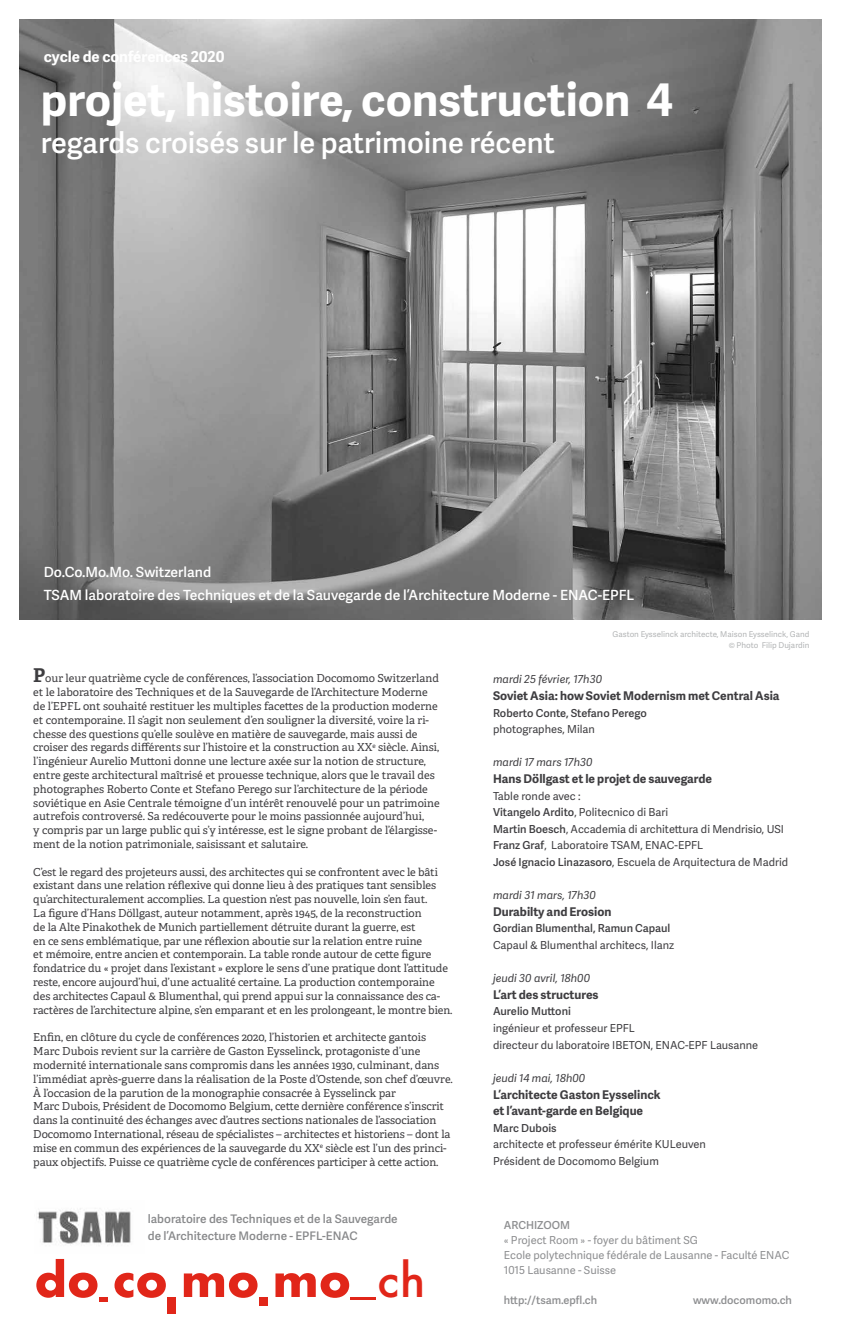
<style>
.page{position:relative;width:842px;height:1333px;background:#fff}
.page>*{position:absolute;margin:0;border:0;box-sizing:border-box;transform-origin:0 0}
.t1{font:500 45.7px "Futura";color:#e12619}
.t2{font:700 45px "Adelle Sans";color:#fff}
.t3{font:29px "Adelle Sans Sb";letter-spacing:-.005em;color:#fff}
.t4{font:700 15px "Adelle Sans";color:#fff}
.t5{font:14px/23px "Adelle Sans Sb";color:#fff}
.t6{font:700 12px/16.6px "Adelle Sans";color:#3e3d40}
.t7{font:11.8px/16.5px "Adelle Sans Sb";color:#88898b}
.t8{font:11px/13.8px "Adelle";letter-spacing:-.005em;color:#3e3d40}
.t9{font:11px/16.6px "Adelle Sans";color:#3e3d40}
.t10{font:11px/15px "Adelle Sans";color:#8d8e90}
.t11{font:italic 11px "Adelle Sans";color:#3e3d40}
.t12{font:11px "Adelle Sans Sb";color:#3e3d40}
.t13{font:11px "Adelle Sans Sb";color:#8d8e90}
.t14{font:8px/11px "Adelle Sans";color:#b3b5b6;text-align:right}
.s1{font-weight:700;font-size:19px}
.s2{font-family:"Adelle Sans Sb"}
</style>
<div class="page">
<svg style="left:115px;top:1272px;width:51px;height:25px"></svg>
<svg style="left:184px;top:1272px;width:74px;height:25px"></svg>
<svg style="left:275px;top:1272px;width:74px;height:25px"></svg>
<svg style="left:36px;top:1259px;width:71px;height:41px"></svg>
<div style="left:167px;top:1296px;width:9px;height:17px;background:#e12619"></div>
<div style="left:259px;top:1296px;width:8px;height:9px;background:#e12619"></div>
<hr style="left:351px;top:1296px;width:25px;height:3px;background:#e12619">
<img style="left:37px;top:1208px;width:94px;height:37px">
<img style="left:20px;top:20px;width:801px;height:599px">
<h3 class="t4" style="left:44px;top:45px;width:182px">cycle de conférences 2020</h3>
<h2 class="t2" style="left:41px;top:66px;width:634px">projet, histoire, construction 4</h2>
<h3 class="t3" style="left:41px;top:121px;width:516px">regards croisés sur le patrimoine récent</h3>
<p class="t5" style="left:44px;top:560px;width:592px">Do.Co.Mo.Mo. Switzerland<br>TSAM laboratoire des Techniques et de la Sauvegarde de l’Architecture Moderne - ENAC-EPFL</p>
<p class="t8" style="left:33px;top:671px;width:408px"><span class="s1">P</span>our leur quatrième cycle de conférences, l’association Docomomo Switzerland et le laboratoire des Techniques et de la Sauvegarde de l’Architecture Moderne de l’EPFL ont souhaité restituer les multiples facettes de la production moderne et contemporaine. Il s’agit non seulement d’en souligner la diversité, voire la ri&shy;chesse des questions qu’elle soulève en matière de sauvegarde, mais aussi de croiser des regards différents sur l’histoire et la construction au XX<sup>e</sup> siècle. Ainsi, l’ingénieur Aurelio Muttoni donne une lecture axée sur la notion de structure, entre geste architectural maîtrisé et prouesse technique, alors que le travail des photographes Roberto Conte et Stefano Perego sur l’architecture de la période soviétique en Asie Centrale témoigne d’un intérêt renouvelé pour un patrimoine autrefois controversé. Sa redécouverte pour le moins passionnée aujourd’hui,<br>y compris par un large public qui s’y intéresse, est le signe probant de l’élargisse&shy;ment de la notion patrimoniale, saisissant et salutaire.</p>
<p class="t8" style="left:33px;top:864px;width:421px">C’est le regard des projeteurs aussi, des architectes qui se confrontent avec le bâti existant dans une relation réflexive qui donne lieu à des pratiques tant sensibles qu’architecturalement accomplies. La question n’est pas nouvelle, loin s’en faut.<br>La figure d’Hans Döllgast, auteur notamment, après 1945, de la reconstruction<br>de la Alte Pinakothek de Munich partiellement détruite durant la guerre, est<br>en ce sens emblématique, par une réflexion aboutie sur la relation entre ruine<br>et mémoire, entre ancien et contemporain. La table ronde autour de cette figure fondatrice du « projet dans l’existant » explore le sens d’une pratique dont l’attitude reste, encore aujourd’hui, d’une actualité certaine. La production contemporaine des architectes Capaul &amp; Blumenthal, qui prend appui sur la connaissance des ca&shy;ractères de l’architecture alpine, s’en emparant et en les prolongeant, le montre bien.</p>
<p class="t8" style="left:33px;top:1030px;width:421px">Enfin, en clôture du cycle de conférences 2020, l’historien et architecte gantois Marc Dubois revient sur la carrière de Gaston Eysselinck, protagoniste d’une modernité internationale sans compromis dans les années 1930, culminant, dans l’immédiat après-guerre dans la réalisation de la Poste d’Ostende, son chef d’œuvre.<br>À l’occasion de la parution de la monographie consacrée à Eysselinck par<br>Marc Dubois, Président de Docomomo Belgium, cette dernière conférence s’inscrit dans la continuité des échanges avec d’autres sections nationales de l’association Docomomo International, réseau de spécialistes – architectes et historiens – dont la mise en commun des expériences de la sauvegarde du XX<sup>e</sup> siècle est l’un des princi&shy;paux objectifs. Puisse ce quatrième cycle de conférences participer à cette action.</p>
<p class="t14" style="left:613px;top:628px;width:198px">Gaston Eysselinck architecte, Maison Eysselinck, Gand © Photo Filip Dujardin</p>
<p class="t11" style="left:493px;top:671px;width:111px">mardi 25 février, 17h30</p>
<p class="t6" style="left:493px;top:686px;width:288px">Soviet Asia: how Soviet Modernism met Central Asia</p>
<p class="t12" style="left:493px;top:704px;width:155px">Roberto Conte, Stefano Perego</p>
<p class="t9" style="left:493px;top:720px;width:103px">photographes, Milan</p>
<p class="t11" style="left:493px;top:754px;width:101px">mardi 17 mars 17h30</p>
<p class="t6" style="left:493px;top:769px;width:221px">Hans Döllgast et le projet de sauvegarde</p>
<p class="t9" style="left:493px;top:787px;width:297px">Table ronde avec :<br><span class="s2">Vitangelo Ardito</span>, Politecnico di Bari<br><span class="s2">Martin Boesch</span>, Accademia di architettura di Mendrisio, USI <span class="s2">Franz Graf</span>, Laboratoire TSAM, ENAC-EPFL<br><span class="s2">José Ignacio Linazasoro</span>, Escuela de Arquitectura de Madrid</p>
<p class="t11" style="left:493px;top:887px;width:105px">mardi 31 mars, 17h30</p>
<p class="t6" style="left:493px;top:902px;width:120px">Durabilty and Erosion</p>
<p class="t12" style="left:493px;top:920px;width:179px">Gordian Blumenthal, Ramun Capaul</p>
<p class="t9" style="left:493px;top:936px;width:183px">Capaul &amp; Blumenthal architecs, Ilanz</p>
<p class="t11" style="left:493px;top:970px;width:99px">jeudi 30 avril, 18h00</p>
<p class="t6" style="left:493px;top:985px;width:107px">L’art des structures</p>
<p class="t12" style="left:493px;top:1003px;width:79px">Aurelio Muttoni</p>
<p class="t9" style="left:493px;top:1019px;width:267px">ingénieur et professeur EPFL<br>directeur du laboratoire IBETON, ENAC-EPF Lausanne</p>
<p class="t11" style="left:493px;top:1070px;width:94px">jeudi 14 mai, 18h00</p>
<p class="t6" style="left:493px;top:1085px;width:169px">L’architecte Gaston Eysselinck et l’avant-garde en Belgique</p>
<p class="t12" style="left:493px;top:1119px;width:65px">Marc Dubois</p>
<p class="t9" style="left:493px;top:1135px;width:214px">architecte et professeur émérite KULeuven<br>Président de Docomomo Belgium</p>
<p class="t7" style="left:148px;top:1210px;width:251px">laboratoire des Techniques et de la Sauvegarde de l’Architecture Moderne - EPFL-ENAC</p>
<p class="t13" style="left:504px;top:1216px;width:68px">ARCHIZOOM</p>
<p class="t10" style="left:504px;top:1231px;width:287px">« Project Room » - foyer du bâtiment SG<br>Ecole polytechnique fédérale de Lausanne - Faculté ENAC<br>1015 Lausanne - Suisse</p>
<p class="t13" style="left:504px;top:1291px;width:95px">http://tsam.epfl.ch</p>
<p class="t13" style="left:693px;top:1291px;width:100px">www.docomomo.ch</p>
<h1 class="t1" style="left:377px;top:1248px;width:50px">ch</h1>
</div>
